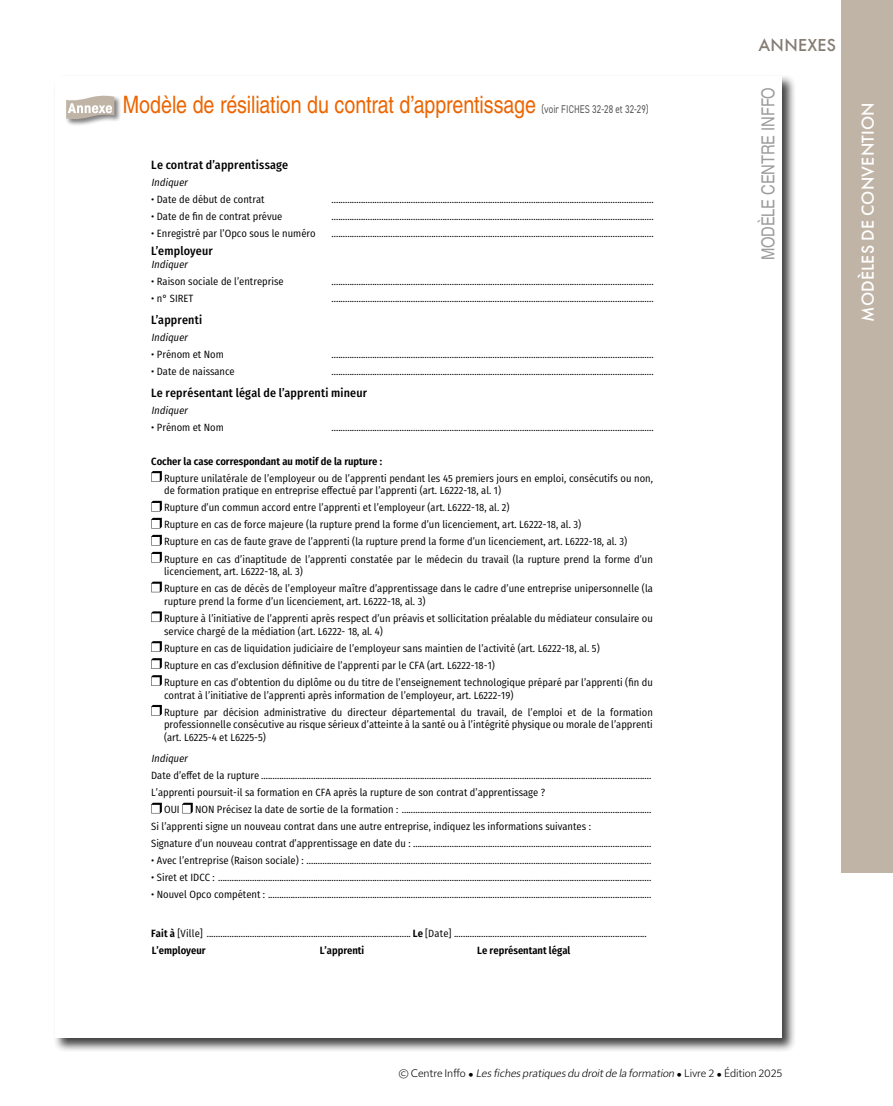
<style>
.page{position:relative;width:893px;height:1106px;background:#fff}
.page>*{position:absolute;margin:0;border:0;box-sizing:border-box;transform-origin:0 0}
.t1{font:24px "Nimbus San Con L";letter-spacing:-.005em;color:#ec6500}
.t2{font:500 18px "Futura PT";letter-spacing:.01em;color:#fff}
.t3{font:18px "Nimbus San Con L";letter-spacing:-.01em;color:#9c9c9d}
.t4{font:500 18px "Futura PT";letter-spacing:.015em;color:#847c73}
.t5{font:500 12px "Fira Sans Condensed";letter-spacing:.015em;color:#000}
.t6{font:italic 300 11.25px "Solitaire MVB Pro";color:#000}
.t7{font:10.5px/17px "Fira Sans Condensed";color:#000}
.t8{font:10.5px/17px "Fira Sans Condensed";letter-spacing:.02em;color:#000}
.t9{font:600 10.5px "Fira Sans Condensed";color:#000}
.t10{font:italic 10.5px "Fira Sans Condensed";color:#000}
.s1{font-family:"DIN2014";font-size:11.25px;color:#565655}
.s2{font-weight:600}
.s3{font-style:normal}
.s4{font-style:normal;font-size:15px}
</style>
<div class="page">
<div style="left:54px;top:75px;width:742px;height:976px;background:#000;opacity:.75"></div>
<div style="left:56px;top:77px;width:726px;height:960px;background:#fff"></div>
<div style="left:842px;top:0;width:51px;height:872px;background:#c0b4a7"></div>
<svg style="left:151px;top:471px;width:11px;height:10px"></svg>
<svg style="left:151px;top:501px;width:11px;height:10px"></svg>
<svg style="left:151px;top:518px;width:11px;height:10px"></svg>
<svg style="left:151px;top:535px;width:11px;height:10px"></svg>
<svg style="left:151px;top:552px;width:11px;height:10px"></svg>
<svg style="left:151px;top:581px;width:11px;height:11px"></svg>
<svg style="left:151px;top:611px;width:11px;height:11px"></svg>
<svg style="left:151px;top:641px;width:11px;height:11px"></svg>
<svg style="left:151px;top:658px;width:11px;height:11px"></svg>
<svg style="left:151px;top:675px;width:11px;height:11px"></svg>
<svg style="left:151px;top:705px;width:11px;height:10px"></svg>
<svg style="left:151px;top:802px;width:11px;height:11px"></svg>
<svg style="left:182px;top:802px;width:11px;height:11px"></svg>
<div style="left:65px;top:95px;width:56px;height:31px;background:#000;opacity:.5"></div>
<svg style="left:66px;top:95px;width:48px;height:27px"></svg>
<h1 class="t1" style="left:123px;top:87px;width:527px">Modèle de résiliation du contrat d’apprentissage <span class="s1">(voir FICHES 32-28 et 32-29)</span></h1>
<p class="t5" style="left:151px;top:155px;width:138px">Le contrat d’apprentissage</p>
<p class="t10" style="left:151px;top:174px;width:41px">Indiquer</p>
<p class="t7" style="left:151px;top:191px;width:115px">• Date de début de contrat</p>
<p class="t7" style="left:332px;top:191px;width:324px">..............................................................................................................................................</p>
<p class="t7" style="left:151px;top:208px;width:133px">• Date de fin de contrat prévue</p>
<p class="t7" style="left:332px;top:208px;width:324px">..............................................................................................................................................</p>
<p class="t7" style="left:151px;top:225px;width:166px">• Enregistré par l’Opco sous le numéro</p>
<p class="t7" style="left:332px;top:225px;width:324px">..............................................................................................................................................</p>
<p class="t5" style="left:151px;top:241px;width:63px">L’employeur</p>
<p class="t10" style="left:151px;top:256px;width:41px">Indiquer</p>
<p class="t7" style="left:151px;top:272px;width:134px">• Raison sociale de l’entreprise</p>
<p class="t7" style="left:332px;top:272px;width:324px">..............................................................................................................................................</p>
<p class="t7" style="left:151px;top:289px;width:44px">• n° SIRET</p>
<p class="t7" style="left:332px;top:289px;width:324px">..............................................................................................................................................</p>
<p class="t5" style="left:151px;top:310px;width:53px">L’apprenti</p>
<p class="t10" style="left:151px;top:329px;width:41px">Indiquer</p>
<p class="t7" style="left:151px;top:345px;width:74px">• Prénom et Nom</p>
<p class="t7" style="left:332px;top:345px;width:324px">..............................................................................................................................................</p>
<p class="t7" style="left:151px;top:362px;width:85px">• Date de naissance</p>
<p class="t7" style="left:332px;top:362px;width:324px">..............................................................................................................................................</p>
<p class="t5" style="left:151px;top:383px;width:217px">Le représentant légal de l’apprenti mineur</p>
<p class="t10" style="left:151px;top:402px;width:41px">Indiquer</p>
<p class="t7" style="left:151px;top:418px;width:74px">• Prénom et Nom</p>
<p class="t7" style="left:332px;top:418px;width:324px">..............................................................................................................................................</p>
<p class="t9" style="left:151px;top:452px;width:232px">Cocher la case correspondant au motif de la rupture :</p>
<p class="t7" style="left:164px;top:471px;width:490px;line-height:12.8px">Rupture unilatérale de l’employeur ou de l’apprenti pendant les 45 premiers jours en emploi, consécutifs ou non, de formation pratique en entreprise effectué par l’apprenti (art. L6222-18, al. 1)</p>
<p class="t7" style="left:164px;top:499px;width:490px">Rupture d’un commun accord entre l’apprenti et l’employeur (art. L6222-18, al. 2)<br>Rupture en cas de force majeure (la rupture prend la forme d’un licenciement, art. L6222-18, al. 3)<br>Rupture en cas de faute grave de l’apprenti (la rupture prend la forme d’un licenciement, art. L6222-18, al. 3)<br>Rupture en cas d’inaptitude de l’apprenti constatée par le médecin du travail (la rupture prend la forme d’un</p>
<p class="t7" style="left:164px;top:563px;width:490px">licenciement, art. L6222-18, al. 3)<br>Rupture en cas de décès de l’employeur maître d’apprentissage dans le cadre d’une entreprise unipersonnelle (la</p>
<p class="t7" style="left:164px;top:592px;width:490px">rupture prend la forme d’un licenciement, art. L6222-18, al. 3)<br>Rupture à l’initiative de l’apprenti après respect d’un préavis et sollicitation préalable du médiateur consulaire ou</p>
<p class="t7" style="left:164px;top:622px;width:490px">service chargé de la médiation (art. L6222- 18, al. 4)<br>Rupture en cas de liquidation judiciaire de l’employeur sans maintien de l’activité (art. L6222-18, al. 5)<br>Rupture en cas d’exclusion définitive de l’apprenti par le CFA (art. L6222-18-1)<br>Rupture en cas d’obtention du diplôme ou du titre de l’enseignement technologique préparé par l’apprenti (fin du</p>
<p class="t7" style="left:164px;top:686px;width:490px">contrat à l’initiative de l’apprenti après information de l’employeur, art. L6222-19)<br>Rupture par décision administrative du directeur départemental du travail, de l’emploi et de la formation</p>
<p class="t7" style="left:164px;top:718px;width:490px;line-height:12.8px">professionnelle consécutive au risque sérieux d’atteinte à la santé ou à l’intégrité physique ou morale de l’apprenti (art. L6225-4 et L6225-5)</p>
<p class="t10" style="left:151px;top:751px;width:41px">Indiquer</p>
<p class="t7" style="left:151px;top:767px;width:502px">Date d’effet de la rupture ............................................................................................................................................................................</p>
<p class="t7" style="left:151px;top:784px;width:396px">L’apprenti poursuit-il sa formation en CFA après la rupture de son contrat d’apprentissage ?</p>
<p class="t7" style="left:164px;top:801px;width:17px">OUI</p>
<p class="t7" style="left:151px;top:801px;width:502px;text-indent:44px">NON Précisez la date de sortie de la formation : ..............................................................................................................<br>Si l’apprenti signe un nouveau contrat dans une autre entreprise, indiquez les informations suivantes :<br>Signature d’un nouveau contrat d’apprentissage en date du : .........................................................................................................</p>
<p class="t7" style="left:151px;top:852px;width:502px">• Avec l’entreprise (Raison sociale) : ........................................................................................................................................................</p>
<p class="t7" style="left:151px;top:869px;width:502px">• Siret et IDCC : ...............................................................................................................................................................................................</p>
<p class="t7" style="left:151px;top:886px;width:502px">• Nouvel Opco compétent : .........................................................................................................................................................................</p>
<p class="t8" style="left:151px;top:925px;width:497px"><span class="s2">Fait à</span> [Ville] .......................................................................................... <span class="s2">Le</span> [Date] .....................................................................................<br><span class="s2">L’employeur</span></p>
<p class="t9" style="left:320px;top:942px;width:46px">L’apprenti</p>
<p class="t9" style="left:477px;top:942px;width:95px">Le représentant légal</p>
<h2 class="t4" style="left:758px;top:34px;width:79px">ANNEXES</h2>
<h2 class="t3" style="left:755px;top:260px;width:175px;rotate:-90deg">MODÈLE CENTRE INFFO</h2>
<h2 class="t2" style="left:857px;top:322px;width:221px;rotate:-90deg">MODÈLES DE CONVENTION</h2>
<p class="t6" style="left:399px;top:1065px;width:385px"><span class="s3">© C e n t re I n ffo</span> <span class="s4">•</span> Lesfichespratiquesdu droitde la formation <span class="s4">•</span> <span class="s3">L i v re 2</span> <span class="s4">•</span> <span class="s3">É d i t i o n 2 0 2 5</span></p>
</div>
